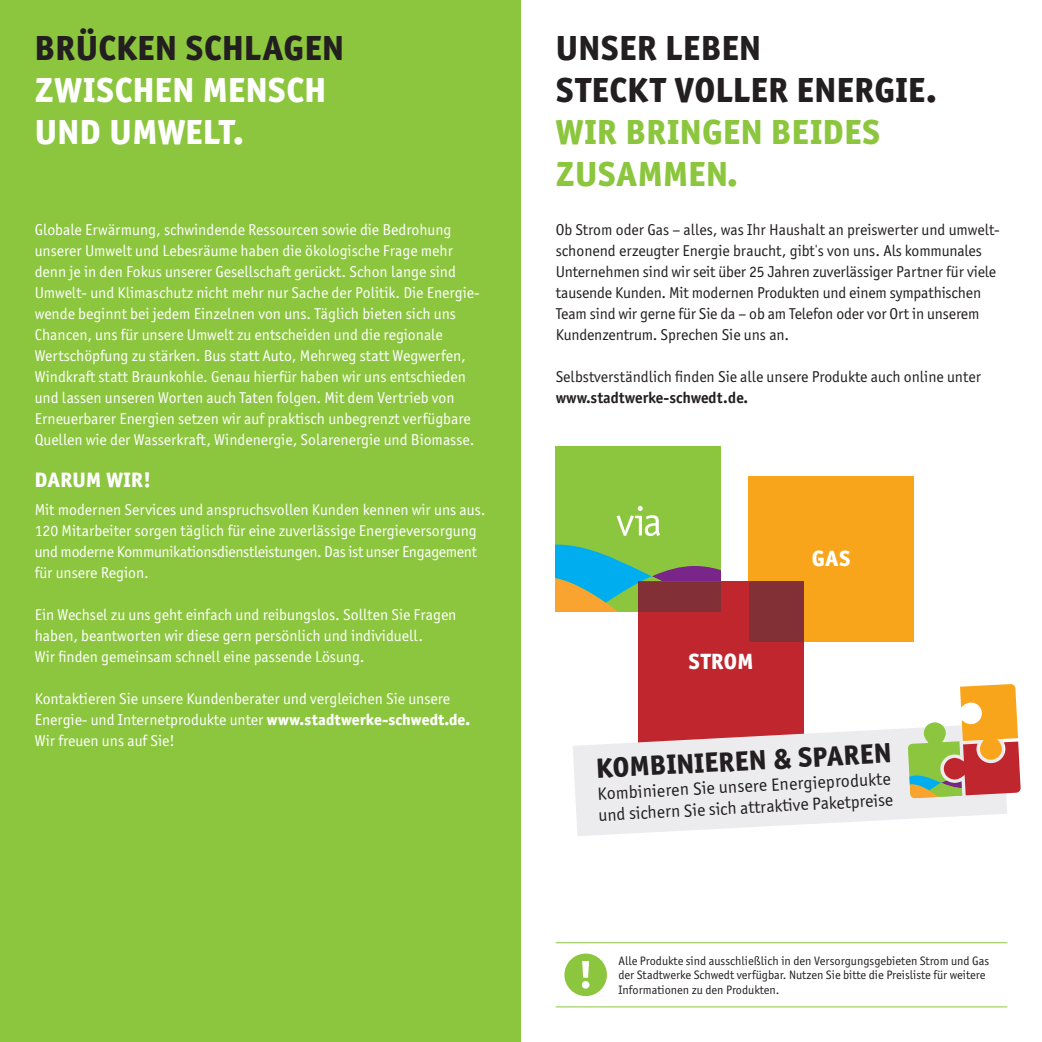
<style>
.page{position:relative;width:1042px;height:1042px;background:#fff}
.page>*{position:absolute;margin:0;border:0;box-sizing:border-box;transform-origin:0 0}
.t1{font:35px/42px "Officina Sans Extra Bold ITC";letter-spacing:.01em;color:#231f20}
.t2{font:35px/42px "Officina Sans Extra Bold ITC";letter-spacing:.01em;color:#8cc63e}
.t3{font:35px/42px "Officina Sans Extra Bold ITC";letter-spacing:.01em;color:#fff}
.t4{font:28px "Officina Sans Extra Bold ITC";color:#231f20}
.t5{font:22.22px "Officina Sans Extra Bold ITC";letter-spacing:.01em;color:#fff}
.t6{font:21px "Officina Sans Extra Bold ITC";letter-spacing:.01em;color:#fff}
.t7{font:17.85px "Officina Sans ITC Pro";color:#231f20}
.t8{font:17.68px "Officina Sans ITC Pro";color:#231f20}
.t9{font:15.75px/21px "Officina Sans ITC Pro";color:#fff}
.t10{font:15.75px/21px "Officina Sans ITC Pro";letter-spacing:-.01em;color:#231f20}
.t11{font:700 15.75px "Officina Sans ITC Pro";color:#231f20}
.t12{font:12.25px/14.7px "Officina Sans ITC Pro";color:#231f20}
.s1{font-family:"Officina Sans Extra Bold ITC"}
.s2{font-family:"Museo 300"}
</style>
<div class="page">
<div style="left:748px;top:477px;width:166px;height:165px;background:#f9a51b"></div>
<div style="left:556px;top:446px;width:165px;height:165px;background:#8cc63e"></div>
<svg style="left:556px;top:544px;width:165px;height:67px"></svg>
<div style="left:638px;top:582px;width:165px;height:165px;background:#c0262d"></div>
<div style="left:638px;top:582px;width:83px;height:29px;background:#823035"></div>
<div style="left:748px;top:582px;width:55px;height:60px;background:#823035"></div>
<div style="left:0;top:0;width:521px;height:1042px;background:#8cc63e"></div>
<svg style="left:573px;top:723px;width:434px;height:113px;fill:#ececee"></svg>
<svg style="left:908px;top:684px;width:112px;height:114px"></svg>
<hr style="left:556px;top:942px;width:451px;height:1px;background:#8cc63e">
<hr style="left:556px;top:1006px;width:451px;height:1px;background:#8cc63e">
<div style="left:564px;top:953px;width:43px;height:43px;background:#8cc63e;border-radius:50%"></div>
<svg style="left:582px;top:961px;width:7px;height:27px"></svg>
<svg style="left:616px;top:506px;width:44px;height:30px"></svg>
<h1 class="t1" style="left:35px;top:25px;width:311px">BRÜCKEN SCHLAGEN</h1>
<h1 class="t3" style="left:35px;top:67px;width:293px">ZWISCHEN MENSCH<br>UND UMWELT.</h1>
<p class="t9" style="left:35px;top:219px;width:446px">Globale Erwärmung, schwindende Ressourcen sowie die Bedrohung unserer Umwelt und Lebesräume haben die ökologische Frage mehr denn je in den Fokus unserer Gesellschaft gerückt. Schon lange sind Umwelt- und Klimaschutz nicht mehr nur Sache der Politik. Die Energie&shy;wende beginnt bei jedem Einzelnen von uns. Täglich bieten sich uns Chancen, uns für unsere Umwelt zu entscheiden und die regionale Wertschöpfung zu stärken. Bus statt Auto, Mehrweg statt Wegwerfen, Windkraft statt Braunkohle. Genau hierfür haben wir uns entschieden und lassen unseren Worten auch Taten folgen. Mit dem Vertrieb von Erneuerbarer Energien setzen wir auf praktisch unbegrenzt verfügbare Quellen wie der Wasserkraft, Windenergie, Solarenergie und Biomasse.</p>
<h3 class="t6" style="left:35px;top:464px;width:118px">DARUM WIR!</h3>
<p class="t9" style="left:35px;top:499px;width:452px">Mit modernen Services und anspruchsvollen Kunden kennen wir uns aus.<br>120 Mitarbeiter sorgen täglich für eine zuverlässige Energieversorgung und moderne Kommunikationsdienstleistungen. Das ist unser Engagement für unsere Region.</p>
<p class="t9" style="left:35px;top:604px;width:423px">Ein Wechsel zu uns geht einfach und reibungslos. Sollten Sie Fragen haben, beantworten wir diese gern persönlich und individuell.<br>Wir finden gemeinsam schnell eine passende Lösung.</p>
<p class="t9" style="left:35px;top:688px;width:437px">Kontaktieren Sie unsere Kundenberater und vergleichen Sie unsere<br>Energie- und Internetprodukte unter <span class="s1">www.stadtwerke-schwedt.de.<br></span>Wir freuen uns auf Sie!</p>
<h1 class="t1" style="left:556px;top:25px;width:382px">UNSER LEBEN<br>STECKT VOLLER ENERGIE.</h1>
<h1 class="t2" style="left:556px;top:109px;width:326px">WIR BRINGEN BEIDES<br>ZUSAMMEN.</h1>
<p class="t10" style="left:556px;top:219px;width:446px">Ob Strom oder Gas – alles, was Ihr Haushalt an preiswerter und umwelt&shy;schonend erzeugter Energie braucht, gibt<span class="s2">'</span>s von uns. Als kommunales Unternehmen sind wir seit über 25 Jahren zuverlässiger Partner für viele tausende Kunden. Mit modernen Produkten und einem sympathischen Team sind wir gerne für Sie da – ob am Telefon oder vor Ort in unserem Kundenzentrum. Sprechen Sie uns an.</p>
<p class="t10" style="left:556px;top:366px;width:427px">Selbstverständlich finden Sie alle unsere Produkte auch online unter</p>
<p class="t11" style="left:556px;top:388px;width:194px">www.stadtwerke-schwedt.de.</p>
<h3 class="t5" style="left:688px;top:645px;width:66px">STROM</h3>
<h3 class="t5" style="left:812px;top:541px;width:41px">GAS</h3>
<h2 class="t4" style="left:595px;top:747px;width:297px;rotate:-3deg">KOMBINIEREN &amp; SPAREN</h2>
<p class="t7" style="left:597px;top:783px;width:295px;rotate:-3deg">Kombinieren Sie unsere Energieprodukte</p>
<p class="t8" style="left:598px;top:804px;width:296px;rotate:-3deg">und sichern Sie sich attraktive Paketpreise</p>
<p class="t12" style="left:618px;top:953px;width:372px">Alle Produkte sind ausschließlich in den Versorgungsgebieten Strom und Gas der Stadtwerke Schwedt verfügbar. Nutzen Sie bitte die Preisliste für weitere<br>Informationen zu den Produkten.</p>
</div>
